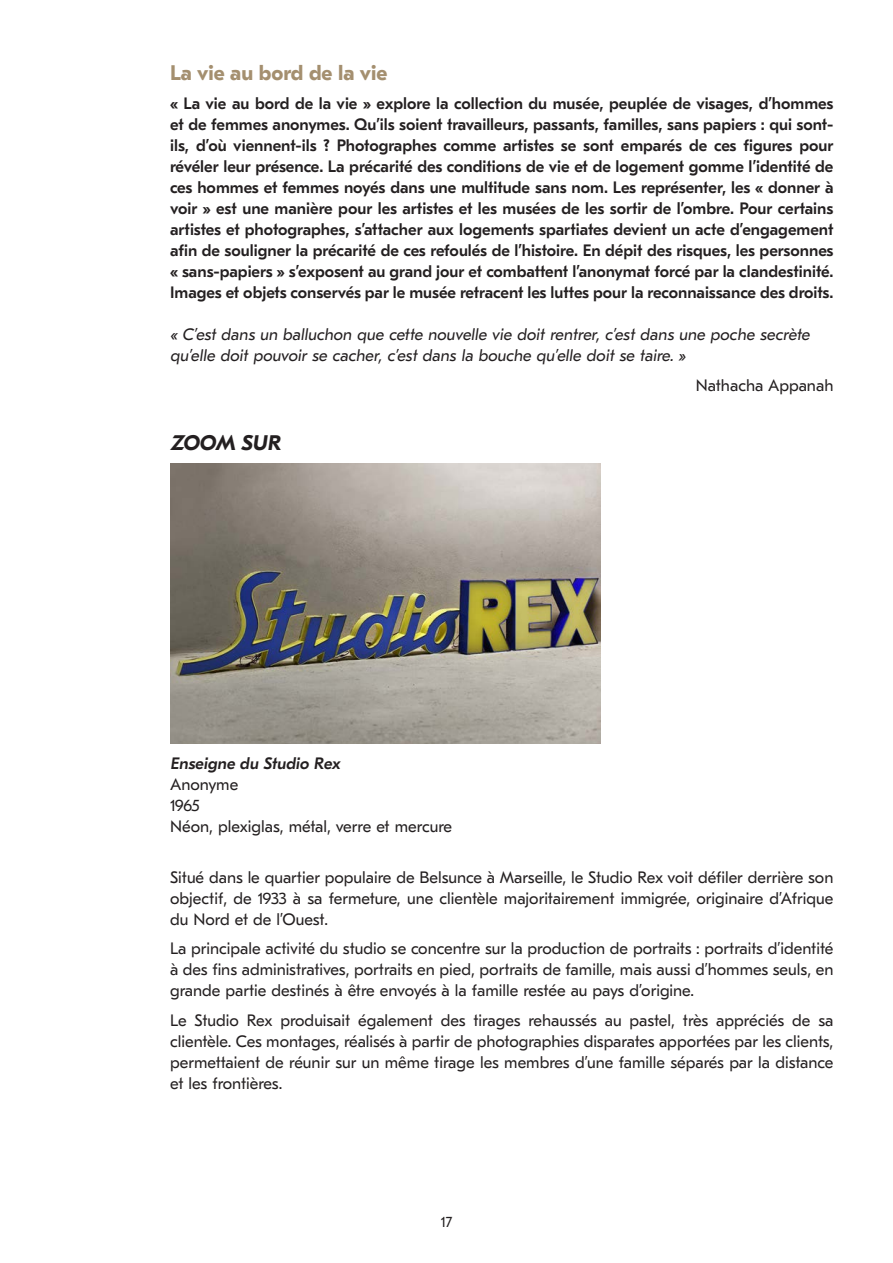
<style>
.page{position:relative;width:893px;height:1263px;background:#fff}
.page>*{position:absolute;margin:0;border:0;box-sizing:border-box;transform-origin:0 0}
.t1{font:700 21px "GT Eesti Pro Text";color:#a48f6f}
.t2{font:700 21px "GT Eesti Pro Text";color:#231f20}
.t3{font:16.5px/21px "GT Eesti Pro Text";color:#231f20;text-align:justify}
.t4{font:500 16.5px/21px "GT Eesti Pro Text";color:#231f20;text-align:justify}
.t5{font:15px "GT Eesti Pro Text";color:#231f20}
</style>
<div class="page">
<img style="left:170px;top:463px;width:430px;height:280px">
<p class="t1" style="left:170px;top:61px;width:219px">La vie au bord de la vie</p>
<p class="t4" style="left:170px;top:93px;width:665px">« La vie au bord de la vie » explore la collection du musée, peuplée de visages, d’hommes et de femmes anonymes. Qu’ils soient travailleurs, passants, familles, sans papiers : qui sont&shy;ils, d’où viennent-ils ? Photographes comme artistes se sont emparés de ces figures pour révéler leur présence. La précarité des conditions de vie et de logement gomme l’identité de ces hommes et femmes noyés dans une multitude sans nom. Les représenter, les « donner à voir » est une manière pour les artistes et les musées de les sortir de l’ombre. Pour certains artistes et photographes, s’attacher aux logements spartiates devient un acte d’engagement afin de souligner la précarité de ces refoulés de l’histoire. En dépit des risques, les personnes « sans-papiers » s’exposent au grand jour et combattent l’anonymat forcé par la clandestinité.<br>Images et objets conservés par le musée retracent les luttes pour la reconnaissance des droits.</p>
<p class="t3" style="left:170px;top:324px;width:644px">« C’est dans un balluchon que cette nouvelle vie doit rentrer, c’est dans une poche secrète qu’elle doit pouvoir se cacher, c’est dans la bouche qu’elle doit se taire. »</p>
<p class="t3" style="left:696px;top:375px;width:139px">Nathacha Appanah</p>
<p class="t2" style="left:170px;top:431px;width:116px">ZOOM SUR</p>
<p class="t4" style="left:170px;top:753px;width:174px">Enseigne du Studio Rex</p>
<p class="t3" style="left:170px;top:774px;width:284px;text-align:left">Anonyme<br>1965<br>Néon, plexiglas, métal, verre et mercure</p>
<p class="t3" style="left:170px;top:867px;width:665px">Situé dans le quartier populaire de Belsunce à Marseille, le Studio Rex voit défiler derrière son objectif, de 1933 à sa fermeture, une clientèle majoritairement immigrée, originaire d’Afrique du Nord et de l’Ouest.</p>
<p class="t3" style="left:170px;top:938px;width:665px">La principale activité du studio se concentre sur la production de portraits : portraits d’identité à des fins administratives, portraits en pied, portraits de famille, mais aussi d’hommes seuls, en grande partie destinés à être envoyés à la famille restée au pays d’origine.</p>
<p class="t3" style="left:170px;top:1010px;width:665px">Le Studio Rex produisait également des tirages rehaussés au pastel, très appréciés de sa clientèle. Ces montages, réalisés à partir de photographies disparates apportées par les clients, permettaient de réunir sur un même tirage les membres d’une famille séparés par la distance et les frontières.</p>
<p class="t5" style="left:441px;top:1214px;width:13px">17</p>
</div>
